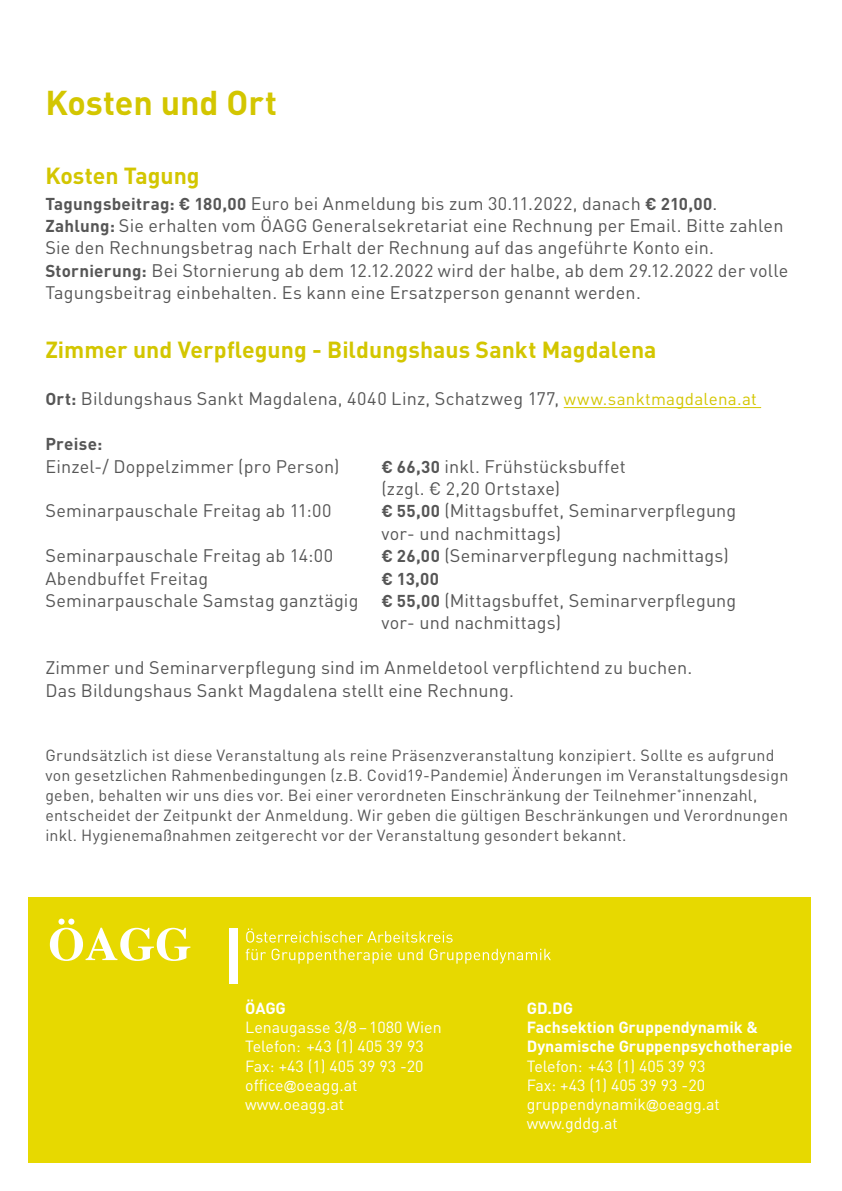
<style>
.page{position:relative;width:842px;height:1191px;background:#fff}
.page>*{position:absolute;margin:0;border:0;box-sizing:border-box;transform-origin:0 0}
.t1{font:700 34px "DIN Pro";color:#d3c600}
.t2{font:700 23px "DIN Pro";color:#d3c600}
.t3{font:18px/22.4px "DIN Pro";letter-spacing:.01em;color:#565656}
.t4{font:700 17px "DIN Pro";letter-spacing:.015em;color:#565656}
.t5{font:16px/20px "DIN Pro";letter-spacing:.015em;color:#565656}
.t6{font:16px/19.2px "DIN Pro";color:#fff}
.t7{font:700 16px/19.2px "DIN Pro";color:#fff}
.s1{font-weight:700;font-size:17px}
.s2{font-size:17px;color:#d3c600}
.s3{font-family:"Arial";font-size:12.6px}
</style>
<div class="page">
<div style="left:28px;top:896px;width:783px;height:266px;background:#e7d900"></div>
<svg style="left:50px;top:918px;width:140px;height:43px"></svg>
<svg style="left:246px;top:928px;width:207px;height:14px"></svg>
<svg style="left:246px;top:948px;width:305px;height:15px"></svg>
<div style="left:229px;top:927px;width:9px;height:56px;background:#fff"></div>
<hr style="left:564px;top:407px;width:197px;height:1px;background:#d3c600">
<h1 class="t1" style="left:45px;top:79px;width:233px">Kosten und Ort</h1>
<p class="t2" style="left:45px;top:160px;width:156px">Kosten Tagung</p>
<p class="t3" style="left:45px;top:191px;width:745px"><span class="s1">Tagungsbeitrag: € 180,00</span> Euro bei Anmeldung bis zum 30.11.2022, danach <span class="s1">€ 210,00</span>.<br><span class="s1">Zahlung:</span> Sie erhalten vom ÖAGG Generalsekretariat eine Rechnung per Email. Bitte zahlen Sie den Rechnungsbetrag nach Erhalt der Rechnung auf das angeführte Konto ein.<br><span class="s1">Stornierung:</span> Bei Stornierung ab dem 12.12.2022 wird der halbe, ab dem 29.12.2022 der volle Tagungsbeitrag einbehalten. Es kann eine Ersatzperson genannt werden.</p>
<p class="t2" style="left:45px;top:334px;width:613px">Zimmer und Verpflegung - Bildungshaus Sankt Magdalena</p>
<p class="t3" style="left:45px;top:387px;width:713px"><span class="s1">Ort:</span> Bildungshaus Sankt Magdalena, 4040 Linz, Schatzweg 177, <span class="s2">www.sanktmagdalena.at</span></p>
<p class="t4" style="left:45px;top:432px;width:58px">Preise:</p>
<p class="t3" style="left:45px;top:454px;width:296px">Einzel-/ Doppelzimmer (pro Person)</p>
<p class="t3" style="left:381px;top:454px;width:246px"><span class="s1">€ 66,30</span> inkl. Frühstücksbuffet (zzgl. € 2,20 Ortstaxe)</p>
<p class="t3" style="left:45px;top:499px;width:288px">Seminarpauschale Freitag ab 11:00</p>
<p class="t3" style="left:381px;top:499px;width:356px"><span class="s1">€ 55,00</span> (Mittagsbuffet, Seminarverpflegung vor- und nachmittags)</p>
<p class="t3" style="left:45px;top:543px;width:289px">Seminarpauschale Freitag ab 14:00</p>
<p class="t3" style="left:381px;top:543px;width:349px"><span class="s1">€ 26,00</span> (Seminarverpflegung nachmittags)</p>
<p class="t3" style="left:45px;top:566px;width:164px">Abendbuffet Freitag</p>
<p class="t4" style="left:381px;top:567px;width:59px">€ 13,00</p>
<p class="t3" style="left:45px;top:588px;width:315px">Seminarpauschale Samstag ganztägig</p>
<p class="t3" style="left:381px;top:588px;width:356px"><span class="s1">€ 55,00</span> (Mittagsbuffet, Seminarverpflegung vor- und nachmittags)</p>
<p class="t3" style="left:45px;top:655px;width:648px">Zimmer und Seminarverpflegung sind im Anmeldetool verpflichtend zu buchen.<br>Das Bildungshaus Sankt Magdalena stellt eine Rechnung.</p>
<p class="t5" style="left:45px;top:745px;width:744px">Grundsätzlich ist diese Veranstaltung als reine Präsenzveranstaltung konzipiert. Sollte es aufgrund von gesetzlichen Rahmenbedingungen (z.B. Covid19-Pandemie) Änderungen im Veranstaltungsdesign geben, behalten wir uns dies vor. Bei einer verordneten Einschränkung der Teilnehmer<sup>*</sup>innenzahl, entscheidet der Zeitpunkt der Anmeldung. Wir geben die gültigen Beschränkungen und Verordnungen inkl. Hygienemaßnahmen zeitgerecht vor der Veranstaltung gesondert bekannt.</p>
<p class="t7" style="left:245px;top:998px;width:42px">ÖAGG</p>
<p class="t6" style="left:245px;top:1017px;width:198px">Lenaugasse 3/8–1080 Wien<br>Telefon: +43 (1) 405 39 93<br>Fax: +43 (1) 405 39 93 -20 office<span class="s3">@</span>oeagg.at www.oeagg.at</p>
<p class="t7" style="left:527px;top:998px;width:267px">GD.DG<br>Fachsektion Gruppendynamik &amp;<br>Dynamische Gruppenpsychotherapie</p>
<p class="t6" style="left:527px;top:1055px;width:194px">Telefon: +43 (1) 405 39 93<br>Fax: +43 (1) 405 39 93 -20 gruppendynamik<span class="s3">@</span>oeagg.at www.gddg.at</p>
</div>
